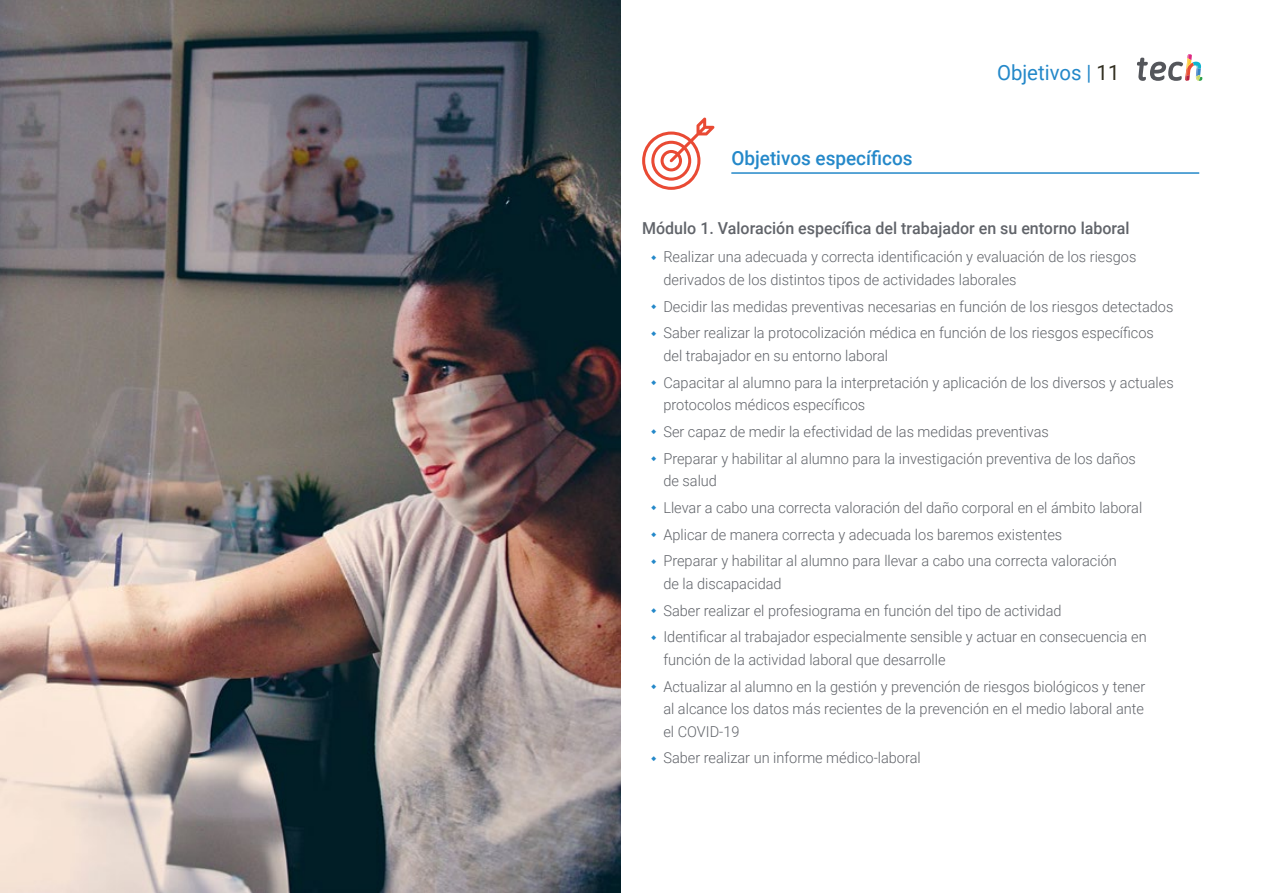
<style>
.page{position:relative;width:1263px;height:893px;background:#fff}
.page>*{position:absolute;margin:0;border:0;box-sizing:border-box;transform-origin:0 0}
.t1{font:21px "Roboto";color:#2488c9}
.t2{font:500 19.5px "Roboto";color:#2488c9}
.t3{font:500 16.5px "Roboto";color:#61646a}
.t4{font:300 15px/26.7px "Roboto";color:#61646a}
.s1{color:#312e20}
</style>
<div class="page">
<svg style="left:642px;top:117px;width:72px;height:73px"></svg>
<hr style="left:731px;top:173px;width:468px;height:1px;background:#2488c9">
<img style="left:0;top:0;width:621px;height:893px">
<svg style="left:1137px;top:54px;width:65px;height:27px"></svg>
<h2 class="t2" style="left:731px;top:144px;width:183px">Objetivos específicos</h2>
<h1 class="t1" style="left:997px;top:57px;width:124px">Objetivos | <span class="s1">11</span></h1>
<p class="t3" style="left:642px;top:216px;width:489px">Módulo 1. Valoración específica del trabajador en su entorno laboral</p>
<p class="t4" style="left:663px;top:245px;width:474px;line-height:22.5px">Realizar una adecuada y correcta identificación y evaluación de los riesgos derivados de los distintos tipos de actividades laborales</p>
<p class="t4" style="left:663px;top:292px;width:512px">Decidir las medidas preventivas necesarias en función de los riesgos detectados<br>Saber realizar la protocolización médica en función de los riesgos específicos</p>
<p class="t4" style="left:663px;top:342px;width:512px">del trabajador en su entorno laboral<br>Capacitar al alumno para la interpretación y aplicación de los diversos y actuales</p>
<p class="t4" style="left:663px;top:391px;width:474px">protocolos médicos específicos<br>Ser capaz de medir la efectividad de las medidas preventivas<br>Preparar y habilitar al alumno para la investigación preventiva de los daños</p>
<p class="t4" style="left:663px;top:467px;width:480px">de salud<br>Llevar a cabo una correcta valoración del daño corporal en el ámbito laboral Aplicar de manera correcta y adecuada los baremos existentes<br>Preparar y habilitar al alumno para llevar a cabo una correcta valoración</p>
<p class="t4" style="left:663px;top:570px;width:485px">de la discapacidad<br>Saber realizar el profesiograma en función del tipo de actividad<br>Identificar al trabajador especialmente sensible y actuar en consecuencia en</p>
<p class="t4" style="left:663px;top:646px;width:483px">función de la actividad laboral que desarrolle<br>Actualizar al alumno en la gestión y prevención de riesgos biológicos y tener</p>
<p class="t4" style="left:663px;top:697px;width:482px;line-height:22.5px">al alcance los datos más recientes de la prevención en el medio laboral ante el COVID-19</p>
<p class="t4" style="left:663px;top:744px;width:259px">Saber realizar un informe médico-laboral</p>
</div>
